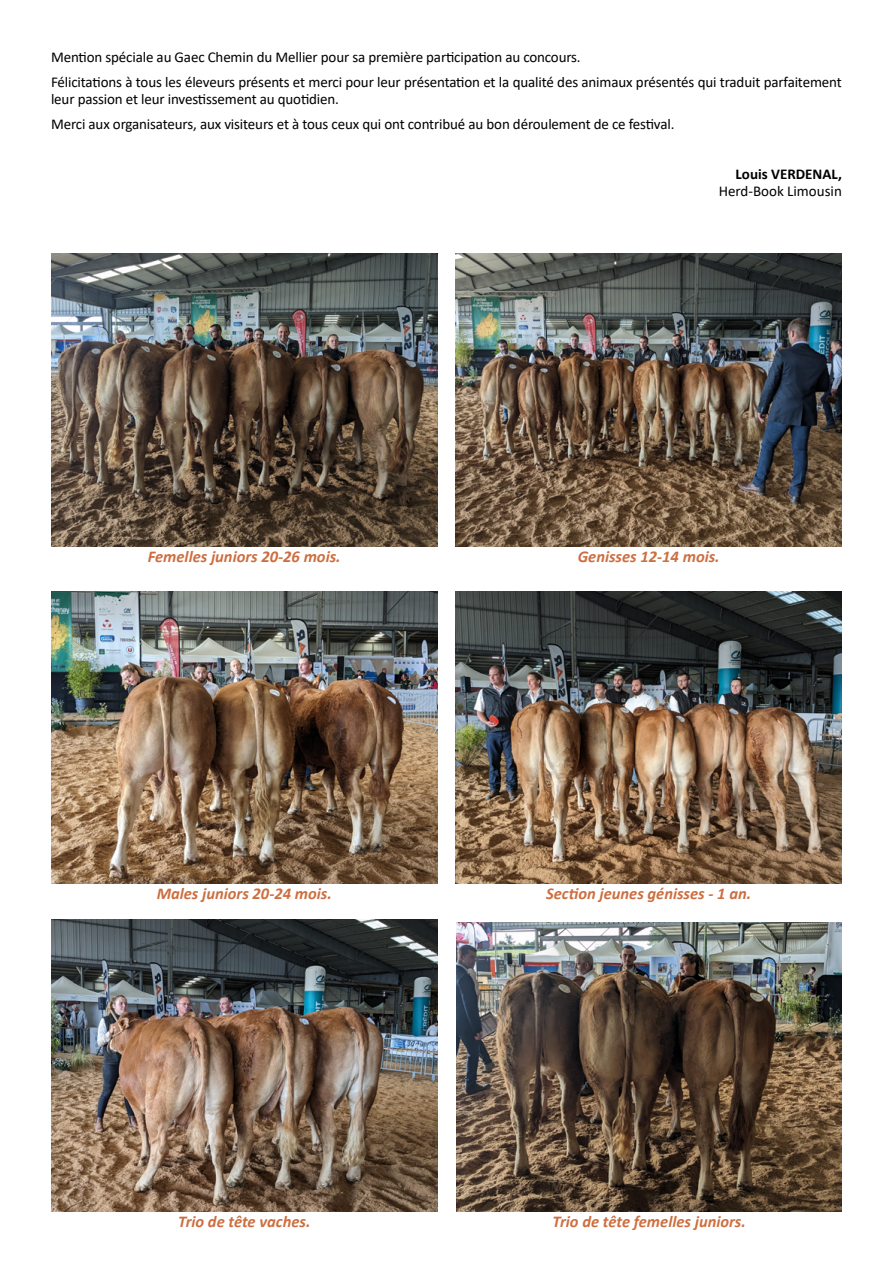
<style>
.page{position:relative;width:893px;height:1263px;background:#fff}
.page>*{position:absolute;margin:0;border:0;box-sizing:border-box;transform-origin:0 0}
.t1{font:italic 700 16.5px "Calibri";color:#cd6e3f}
.t2{font:15px/24.9px "Calibri";letter-spacing:-.01em;color:#000}
.t3{font:700 15px "Calibri";color:#000}
</style>
<div class="page">
<img style="left:51px;top:254px;width:386px;height:293px">
<img style="left:455px;top:254px;width:387px;height:293px">
<img style="left:51px;top:591px;width:386px;height:293px">
<img style="left:455px;top:591px;width:387px;height:293px">
<img style="left:51px;top:919px;width:386px;height:293px">
<img style="left:456px;top:923px;width:386px;height:289px">
<p class="t2" style="left:51px;top:44px;width:792px">Mention spéciale au Gaec Chemin du Mellier pour sa première participation au concours.<br>Félicitations à tous les éleveurs présents et merci pour leur présentation et la qualité des animaux présentés qui traduit parfaitement</p>
<p class="t2" style="left:51px;top:87px;width:625px">leur passion et leur investissement au quotidien.<br>Merci aux organisateurs, aux visiteurs et à tous ceux qui ont contribué au bon déroulement de ce festival.</p>
<p class="t3" style="left:736px;top:164px;width:108px">Louis VERDENAL,</p>
<p class="t2" style="left:719px;top:179px;width:125px">Herd-Book Limousin</p>
<p class="t1" style="left:148px;top:545px;width:194px">Femelles juniors 20-26 mois.</p>
<p class="t1" style="left:578px;top:545px;width:143px">Genisses 12-14 mois.</p>
<p class="t1" style="left:157px;top:882px;width:177px">Males juniors 20-24 mois.</p>
<p class="t1" style="left:546px;top:882px;width:206px">Section jeunes génisses - 1 an.</p>
<p class="t1" style="left:178px;top:1210px;width:134px">Trio de tête vaches.</p>
<p class="t1" style="left:552px;top:1210px;width:195px">Trio de tête femelles juniors.</p>
</div>
